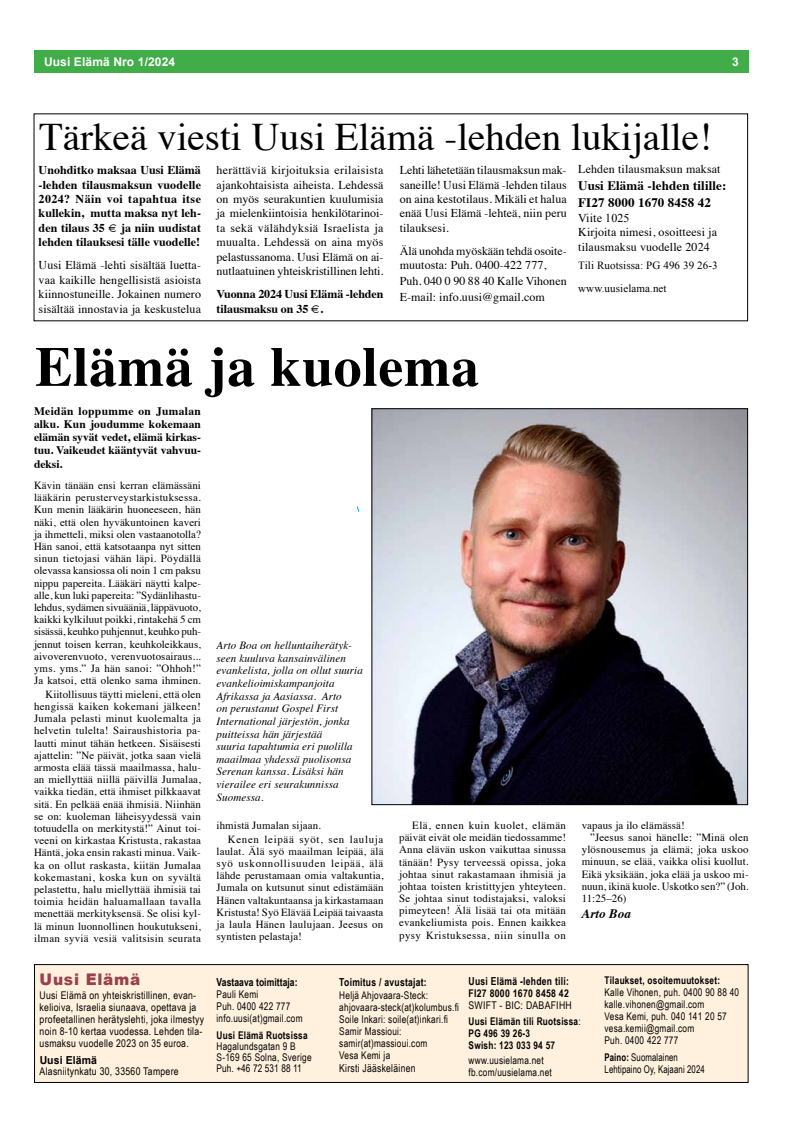
<style>
.page{position:relative;width:794px;height:1134px;background:#fff}
.page>*{position:absolute;margin:0;border:0;box-sizing:border-box;transform-origin:0 0}
.t1{font:700 56px "Times";letter-spacing:.01em;color:#000}
.t2{font:39px "Times";color:#000}
.t3{font:900 16px "Arial";letter-spacing:.05em;color:#9a3f4b;scale:.95 1}
.t4{font:700 13px/17px "Times";letter-spacing:.01em;color:#000}
.t5{font:italic 700 13px "Times";letter-spacing:.005em;color:#000}
.t6{font:12px/14.4px "Times";letter-spacing:.005em;color:#000;text-align:justify}
.t7{font:700 12px/14.4px "Times";letter-spacing:.005em;color:#000;text-align:justify}
.t8{font:700 12px "Arial";letter-spacing:.01em;color:#fff}
.t9{font:12px "Times New Roman";letter-spacing:.01em;color:#000}
.t10{font:700 11.5px/13px "Times";color:#000;text-align:justify}
.t11{font:italic 11px/12.6px "Times";letter-spacing:.01em;color:#000}
.t12{font:11px/23.2px "Times New Roman";letter-spacing:.01em;color:#000}
.t13{font:700 11px "Arial Narrow";letter-spacing:.025em;color:#000;scale:.95 1}
.t14{font:700 11px "Arial Narrow";letter-spacing:.005em;color:#000;scale:.95 1}
.t15{font:11px "Arial Narrow";letter-spacing:.025em;color:#000;scale:.95 1}
.t16{font:700 11px "Arial";letter-spacing:.01em;color:#000;scale:.95 1}
.t17{font:10.9px/12.2px "Times";letter-spacing:.015em;color:#000;text-align:justify}
.t18{font:10.9px/13.6px "Times";letter-spacing:.06em;color:#000}
.t19{font:10.6px/12px "Arial Narrow";letter-spacing:.025em;color:#000;scale:.95 1}
.t20{font:10.6px/12px "Arial Narrow";letter-spacing:.025em;color:#000}
.t21{font:700 10.6px/16px "Arial Narrow";letter-spacing:.025em;color:#000;scale:.95 1}
.t22{font:10.6px/12px "Arial Narrow";letter-spacing:.025em;color:#000;scale:.9 1}
.t23{font:700 10.6px "Arial Narrow";letter-spacing:.025em;color:#000}
.s1{font-size:11px}
.s2{font-weight:400}
.s3{font-weight:700}
</style>
<div class="page">
<div style="left:34px;top:50px;width:714px;height:23px;background:#41ad49"></div>
<div style="left:35px;top:964px;width:713px;height:118px;background:#fff1de"></div>
<div style="left:34px;top:964px;width:714px;height:119px;border:1px solid #000"></div>
<img style="left:374px;top:411px;width:371px;height:392px">
<div style="left:372px;top:409px;width:375px;height:396px;border:1px solid #000"></div>
<p class="t8" style="left:44px;top:54px;width:133px">Uusi Elämä Nro 1/2024</p>
<p class="t8" style="left:732px;top:54px;width:8px">3</p>
<h2 class="t2" style="left:39px;top:101px;width:674px">Tärkeä viesti Uusi Elämä -lehden lukijalle!</h2>
<p class="t7" style="left:39px;top:162px;width:164px">Unohditko maksaa Uusi Elämä -lehden tilausmaksun vuodelle 2024? Näin voi tapahtua itse kullekin, mutta maksa nyt leh&shy;den tilaus 35 € ja niin uudistat lehden tilauksesi tälle vuodelle!</p>
<p class="t6" style="left:39px;top:257px;width:164px">Uusi Elämä -lehti sisältää luetta&shy;vaa kaikille hengellisistä asioista kiinnostuneille. Jokainen numero sisältää innostavia ja keskustelua</p>
<p class="t6" style="left:216px;top:162px;width:169px">herättäviä kirjoituksia erilaisista ajankohtaisista aiheista. Lehdessä on myös seurakuntien kuulumisia ja mielenkiintoisia henkilötarinoi&shy;ta sekä välähdyksiä Israelista ja muualta. Lehdessä on aina myös pelastussanoma. Uusi Elämä on ai&shy;nutlaatuinen yhteiskristillinen lehti.</p>
<p class="t7" style="left:216px;top:286px;width:168px">Vuonna 2024 Uusi Elämä -lehden tilausmaksu on 35 €.</p>
<p class="t6" style="left:400px;top:162px;width:168px">Lehti lähetetään tilausmaksun mak&shy;saneille! Uusi Elämä -lehden tilaus on aina kestotilaus. Mikäli et halua enää Uusi Elämä -lehteä, niin peru tilauksesi.</p>
<p class="t6" style="left:400px;top:243px;width:168px">Älä unohda myöskään tehdä osoite&shy;muutosta: Puh. 0400-422 777,</p>
<p class="t6" style="left:400px;top:272px;width:168px;line-height:15.8px">Puh. 040 0 90 88 40 Kalle Vihonen<br>E-mail: info.uusi@gmail.com</p>
<p class="t6" style="left:578px;top:161px;width:144px">Lehden tilausmaksun maksat</p>
<p class="t4" style="left:578px;top:176px;width:150px">Uusi Elämä -lehden tilille:<br>FI27 8000 1670 8458 42</p>
<p class="t9" style="left:578px;top:210px;width:53px">Viite 1025</p>
<p class="t6" style="left:578px;top:224px;width:140px">Kirjoita nimesi, osoitteesi ja tilausmaksu vuodelle 2024</p>
<p class="t12" style="left:578px;top:253px;width:141px">Tili Ruotsissa: PG 496 39 26-3 www.uusielama.net</p>
<h1 class="t1" style="left:35px;top:313px;width:445px">Elämä ja kuolema</h1>
<p class="t10" style="left:34px;top:403px;width:168px">Meidän loppumme on Jumalan alku. Kun joudumme kokemaan elämän syvät vedet, elämä kirkas&shy;tuu. Vaikeudet kääntyvät vahvuu-</p>
<p class="t10" style="left:34px;top:456px;width:30px">deksi.</p>
<p class="t17" style="left:34px;top:478px;width:168px">Kävin tänään ensi kerran elämässäni lääkärin perusterveystarkistuksessa.<br>Kun menin lääkärin huoneeseen, hän näki, että olen hyväkuntoinen kaveri ja ihmetteli, miksi olen vastaanotolla?<br>Hän sanoi, että katsotaanpa nyt sitten sinun tietojasi vähän läpi. Pöydällä olevassa kansiossa oli noin 1 cm paksu nippu papereita. Lääkäri näytti kalpe&shy;alle, kun luki papereita: ”Sydänlihastu&shy;lehdus, sydämen sivuääniä, läppävuoto, kaikki kylkiluut poikki, rintakehä 5 cm sisässä, keuhko puhjennut, keuhko puh&shy;jennut toisen kerran, keuhkoleikkaus, aivoverenvuoto, verenvuotosairaus... yms. yms.” Ja hän sanoi: ”Ohhoh!” Ja katsoi, että olenko sama ihminen.</p>
<p class="t17" style="left:34px;top:687px;width:168px;text-indent:11px">Kiitollisuus täytti mieleni, että olen hengissä kaiken kokemani jälkeen!<br>Jumala pelasti minut kuolemalta ja helvetin tulelta! Sairaushistoria pa&shy;lautti minut tähän hetkeen. Sisäisesti ajattelin: ”Ne päivät, jotka saan vielä armosta elää tässä maailmassa, halu&shy;an miellyttää niillä päivillä Jumalaa, vaikka tiedän, että ihmiset pilkkaavat sitä. En pelkää enää ihmisiä. Niinhän se on: kuoleman läheisyydessä vain totuudella on merkitystä!” Ainut toi&shy;veeni on kirkastaa Kristusta, rakastaa Häntä, joka ensin rakasti minua. Vaik&shy;ka on ollut raskasta, kiitän Jumalaa kokemastani, koska kun on syvältä pelastettu, halu miellyttää ihmisiä tai toimia heidän haluamallaan tavalla menettää merkityksensä. Se olisi kyl&shy;lä minun luonnollinen houkutukseni, ilman syviä vesiä valitsisin seurata</p>
<p class="t11" style="left:216px;top:638px;width:148px">Arto Boa on helluntaiherätyk&shy;seen kuuluva kansainvälinen evankelista, jolla on ollut suuria evankelioimiskampanjoita<br>Afrikassa ja Aasiassa. Arto<br>on perustanut Gospel First<br>International järjestön, jonka puitteissa hän järjestää<br>suuria tapahtumia eri puolilla maailmaa yhdessä puolisonsa<br>Serenan kanssa. Lisäksi hän vierailee eri seurakunnissa<br>Suomessa.</p>
<p class="t18" style="left:228px;top:817px;width:157px;text-indent:-11px">ihmistä Jumalan sijaan.<br>Kenen leipää syöt, sen lauluja</p>
<p class="t17" style="left:216px;top:844px;width:168px">laulat. Älä syö maailman leipää, älä syö uskonnollisuuden leipää, älä lähde perustamaan omia valtakuntia, Jumala on kutsunut sinut edistämään Hänen valtakuntaansa ja kirkastamaan Kristusta! Syö Elävää Leipää taivaasta ja laula Hänen laulujaan. Jeesus on syntisten pelastaja!</p>
<p class="t17" style="left:399px;top:818px;width:168px;text-indent:13px">Elä, ennen kuin kuolet, elämän päivät eivät ole meidän tiedossamme!<br>Anna elävän uskon vaikuttaa sinussa tänään! Pysy terveessä opissa, joka johtaa sinut rakastamaan ihmisiä ja johtaa toisten kristittyjen yhteyteen.<br>Se johtaa sinut todistajaksi, valoksi pimeyteen! Älä lisää tai ota mitään evankeliumista pois. Ennen kaikkea pysy Kristuksessa, niin sinulla on</p>
<p class="t17" style="left:581px;top:818px;width:105px">vapaus ja ilo elämässä!</p>
<p class="t17" style="left:590px;top:830px;width:160px">”Jeesus sanoi hänelle: ”Minä olen</p>
<p class="t17" style="left:581px;top:842px;width:168px">ylösnousemus ja elämä; joka uskoo</p>
<p class="t17" style="left:581px;top:855px;width:168px">minuun, se elää, vaikka olisi kuollut.</p>
<p class="t17" style="left:581px;top:867px;width:168px">Eikä yksikään, joka elää ja uskoo mi-</p>
<p class="t17" style="left:581px;top:879px;width:168px">nuun, ikinä kuole. Uskotko sen?” (Joh.</p>
<p class="t17" style="left:581px;top:891px;width:46px">11:25–26)</p>
<p class="t5" style="left:581px;top:901px;width:51px">Arto Boa</p>
<h3 class="t3" style="left:40px;top:968px;width:107px">Uusi Elämä</h3>
<p class="t20" style="left:40px;top:988px;width:166px">Uusi Elämä on yhteiskristillinen, evan&shy;kelioiva, Israelia siunaava, opettava ja profeetallinen herätyslehti, joka ilmestyy noin 8-10 kertaa vuodessa. Lehden tila&shy;usmaksu vuodelle 2023 on 35 euro<span class="s1">a.</span></p>
<p class="t16" style="left:40px;top:1053px;width:62px">Uusi Elämä</p>
<p class="t20" style="left:40px;top:1065px;width:141px">Alasniitynkatu 30, 33560 Tampere</p>
<p class="t14" style="left:216px;top:974px;width:87px">Vastaava toimittaja:</p>
<p class="t19" style="left:216px;top:988px;width:92px">Pauli Kemi<br>Puh. 0400 422 777 info.uusi(at)gmail.com</p>
<p class="t21" style="left:216px;top:1027px;width:97px">Uusi Elämä Ruotsissa</p>
<p class="t19" style="left:216px;top:1041px;width:102px;line-height:11px">Hagalundsgatan 9 B<br>S-169 65 Solna, Sverige<br>Puh. +46 72 531 88 11</p>
<p class="t13" style="left:339px;top:974px;width:94px">Toimitus / avustajat:</p>
<p class="t19" style="left:339px;top:989px;width:128px">Heljä Ahjovaara-Steck: ahjovaara-steck(at)kolumbus.fi<br>Soile Inkari: soile(at)inkari.fi<br>Samir Massioui: samir(at)massioui.com<br>Vesa Kemi ja</p>
<p class="t15" style="left:339px;top:1060px;width:82px">Kirsti Jääskeläinen</p>
<p class="t13" style="left:468px;top:972px;width:107px">Uusi Elämä -lehden tili:</p>
<p class="t23" style="left:468px;top:985px;width:102px">FI27 8000 1670 8458 42</p>
<p class="t21" style="left:468px;top:996px;width:119px"><span class="s2">SWIFT - BIC: DABAFIHH<br></span>Uusi Elämän tili Ruotsissa<span class="s2">:</span></p>
<p class="t21" style="left:468px;top:1026px;width:93px;line-height:12px">PG 496 39 26-3<br>Swish: 123 033 94 57</p>
<p class="t19" style="left:468px;top:1054px;width:89px">www.uusielama.net fb.com/uusielama.net</p>
<p class="t21" style="left:604px;top:972px;width:123px">Tilaukset, osoitemuutokset:</p>
<p class="t19" style="left:604px;top:986px;width:143px">Kalle Vihonen, puh. 0400 90 88 40 kalle.vihonen@gmail.com<br>Vesa Kemi, puh. 040 141 20 57 vesa.kemii@gmail.com<br>Puh. 0400 422 777</p>
<p class="t22" style="left:604px;top:1050px;width:113px"><span class="s3">Paino:</span> Suomalainen<br>Lehtipaino Oy, Kajaani 2024</p>
</div>
